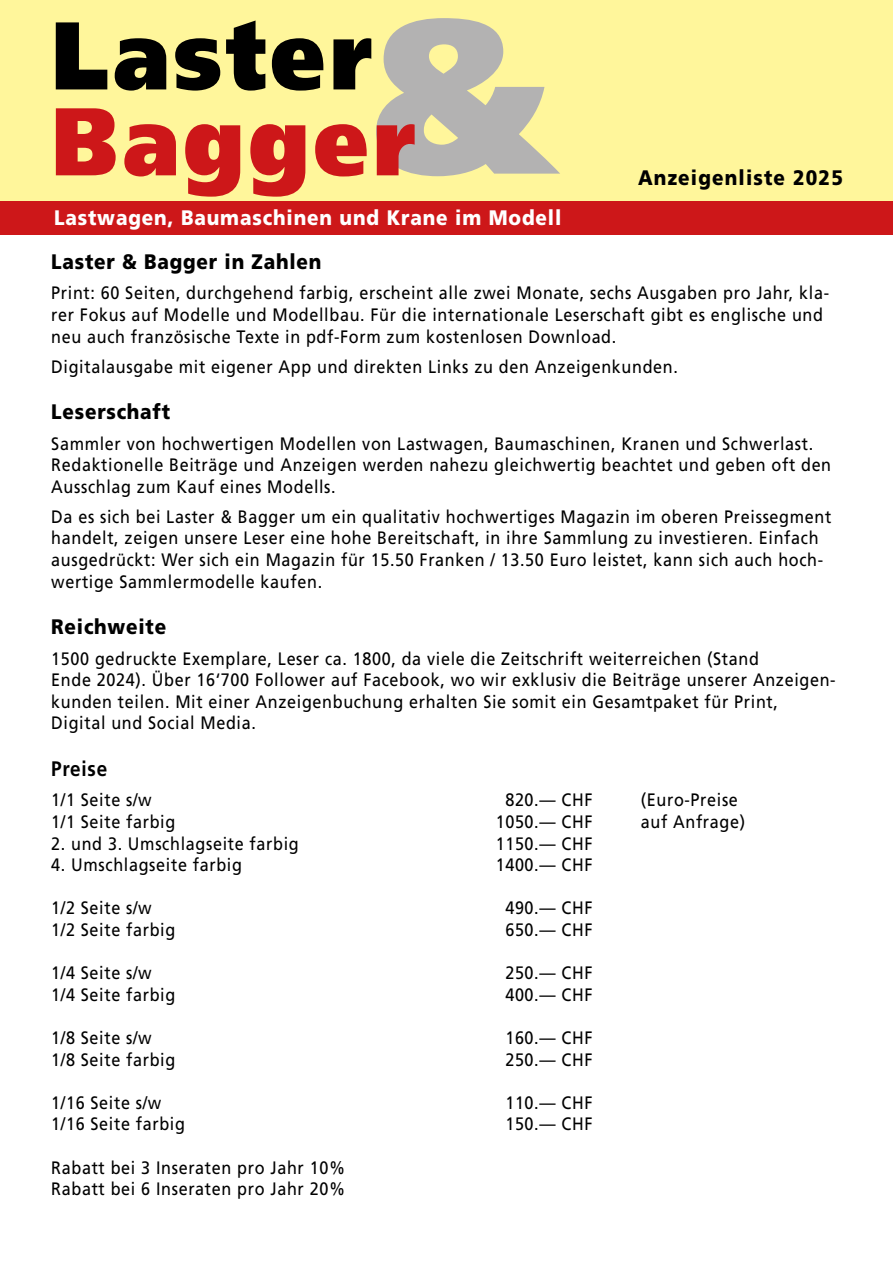
<style>
.page{position:relative;width:893px;height:1263px;background:#fff}
.page>*{position:absolute;margin:0;border:0;box-sizing:border-box;transform-origin:0 0}
.t1{font:900 219px "Frutiger LT Std";color:#b3b2b2;scale:.9 1}
.t2{font:900 96px "Frutiger LT Std";letter-spacing:.05em;color:#cd1719;scale:.9 1}
.t3{font:900 96px "Frutiger LT Std";letter-spacing:.05em;color:#000;scale:.9 1}
.t4{font:900 21px "Frutiger LT Std";letter-spacing:.04em;color:#000;scale:.9 1}
.t5{font:900 21px "Frutiger LT Std";letter-spacing:.045em;color:#fff;scale:.9 1}
.t6{font:900 21px "Frutiger LT Std";letter-spacing:.06em;color:#000;scale:.9 1}
.t7{font:700 21px "Frutiger LT Std";letter-spacing:.04em;color:#000;scale:.9 1}
.t8{font:18px/21.6px "Frutiger LT Std";letter-spacing:.04em;color:#000;scale:.9 1}
</style>
<div class="page">
<div style="left:0;top:0;width:893px;height:235px;background:#fff69b"></div>
<div style="left:0;top:201px;width:893px;height:34px;background:#cd1719"></div>
<h1 class="t1" style="left:371px;top:-37px;width:212px">&amp;</h1>
<h2 class="t3" style="left:51px;top:-3px;width:358px">Laster</h2>
<h2 class="t2" style="left:52px;top:83px;width:406px">Bagger</h2>
<p class="t5" style="left:54px;top:205px;width:565px">Lastwagen, Baumaschinen und Krane im Modell</p>
<p class="t6" style="left:638px;top:165px;width:229px">Anzeigenliste 2025</p>
<p class="t4" style="left:51px;top:249px;width:302px">Laster &amp; Bagger in Zahlen</p>
<p class="t8" style="left:51px;top:282px;width:866px">Print: 60 Seiten, durchgehend farbig, erscheint alle zwei Monate, sechs Ausgaben pro Jahr, kla&shy;rer Fokus auf Modelle und Modellbau. Für die internationale Leserschaft gibt es englische und neu auch französische Texte in pdf-Form zum kostenlosen Download.</p>
<p class="t8" style="left:51px;top:356px;width:698px">Digitalausgabe mit eigener App und direkten Links zu den Anzeigenkunden.</p>
<p class="t4" style="left:51px;top:399px;width:134px">Leserschaft</p>
<p class="t8" style="left:51px;top:433px;width:868px">Sammler von hochwertigen Modellen von Lastwagen, Baumaschinen, Kranen und Schwerlast.<br>Redaktionelle Beiträge und Anzeigen werden nahezu gleichwertig beachtet und geben oft den<br>Ausschlag zum Kauf eines Modells.</p>
<p class="t8" style="left:51px;top:506px;width:868px">Da es sich bei Laster &amp; Bagger um ein qualitativ hochwertiges Magazin im oberen Preissegment handelt, zeigen unsere Leser eine hohe Bereitschaft, in ihre Sammlung zu investieren. Einfach ausgedrückt: Wer sich ein Magazin für 15.50 Franken / 13.50 Euro leistet, kann sich auch hoch&shy;wertige Sammlermodelle kaufen.</p>
<p class="t4" style="left:51px;top:614px;width:129px">Reichweite</p>
<p class="t8" style="left:51px;top:648px;width:873px">1500 gedruckte Exemplare, Leser ca. 1800, da viele die Zeitschrift weiterreichen (Stand<br>Ende 2024). Über 16‘700 Follower auf Facebook, wo wir exklusiv die Beiträge unserer Anzeigen&shy;kunden teilen. Mit einer Anzeigenbuchung erhalten Sie somit ein Gesamtpaket für Print, Digital und Social Media.</p>
<p class="t7" style="left:51px;top:756px;width:64px">Preise</p>
<p class="t8" style="left:51px;top:789px;width:113px">1/1 Seite s/w</p>
<p class="t8" style="left:505px;top:789px;width:98px">820.— CHF</p>
<p class="t8" style="left:641px;top:789px;width:109px">(Euro-Preise</p>
<p class="t8" style="left:51px;top:811px;width:139px">1/1 Seite farbig</p>
<p class="t8" style="left:496px;top:811px;width:109px">1050.— CHF</p>
<p class="t8" style="left:641px;top:811px;width:117px">auf Anfrage)</p>
<p class="t8" style="left:51px;top:832px;width:276px">2. und 3. Umschlagseite farbig</p>
<p class="t8" style="left:496px;top:832px;width:109px">1150.— CHF</p>
<p class="t8" style="left:51px;top:854px;width:213px">4. Umschlagseite farbig</p>
<p class="t8" style="left:496px;top:854px;width:109px">1400.— CHF</p>
<p class="t8" style="left:51px;top:897px;width:113px">1/2 Seite s/w</p>
<p class="t8" style="left:505px;top:897px;width:98px">490.— CHF</p>
<p class="t8" style="left:51px;top:919px;width:139px">1/2 Seite farbig</p>
<p class="t8" style="left:505px;top:919px;width:98px">650.— CHF</p>
<p class="t8" style="left:51px;top:962px;width:113px">1/4 Seite s/w</p>
<p class="t8" style="left:505px;top:962px;width:98px">250.— CHF</p>
<p class="t8" style="left:51px;top:984px;width:139px">1/4 Seite farbig</p>
<p class="t8" style="left:505px;top:984px;width:98px">400.— CHF</p>
<p class="t8" style="left:51px;top:1027px;width:113px">1/8 Seite s/w</p>
<p class="t8" style="left:505px;top:1027px;width:98px">160.— CHF</p>
<p class="t8" style="left:51px;top:1048px;width:139px">1/8 Seite farbig</p>
<p class="t8" style="left:505px;top:1048px;width:98px">250.— CHF</p>
<p class="t8" style="left:51px;top:1092px;width:124px">1/16 Seite s/w</p>
<p class="t8" style="left:505px;top:1092px;width:98px">110.— CHF</p>
<p class="t8" style="left:51px;top:1113px;width:150px">1/16 Seite farbig</p>
<p class="t8" style="left:505px;top:1113px;width:98px">150.— CHF</p>
<p class="t8" style="left:51px;top:1156px;width:328px">Rabatt bei 3 Inseraten pro Jahr 10%<br>Rabatt bei 6 Inseraten pro Jahr 20%</p>
</div>
